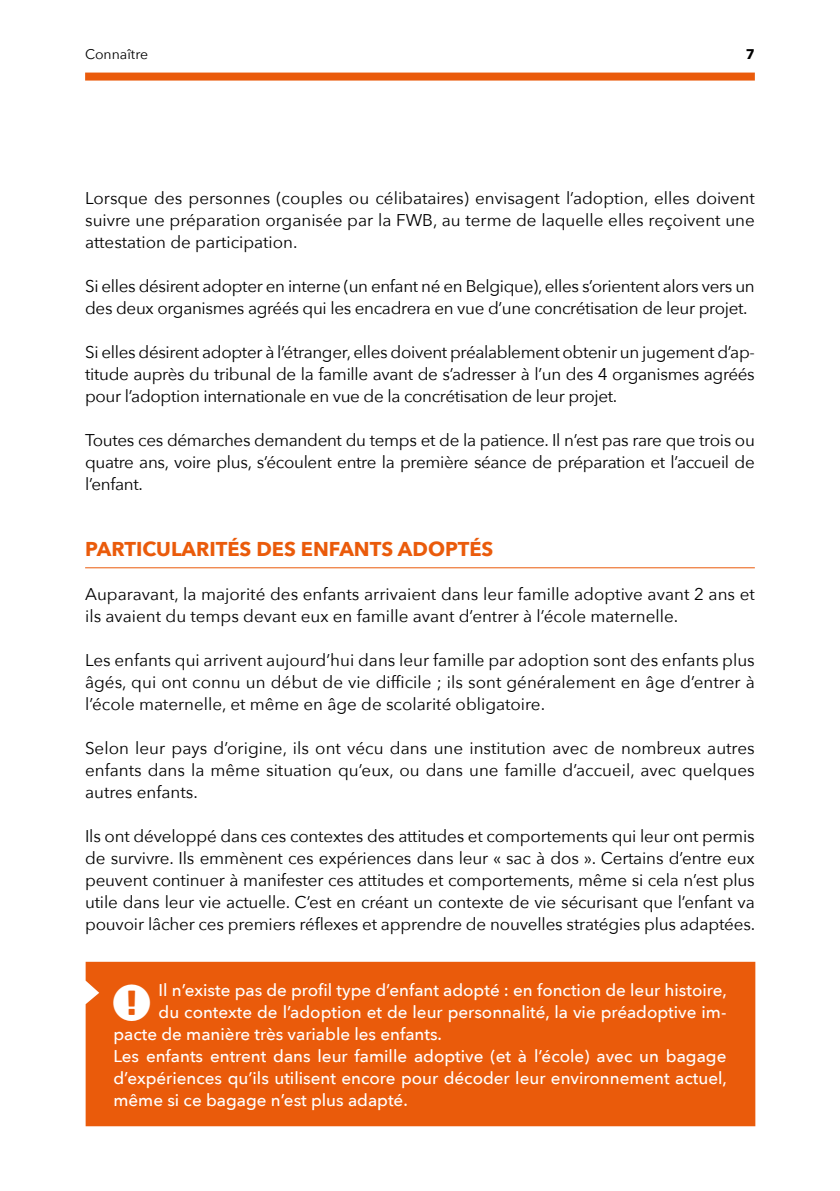
<style>
.page{position:relative;width:840px;height:1191px;background:#fff}
.page>*{position:absolute;margin:0;border:0;box-sizing:border-box;transform-origin:0 0}
.t1{font:700 20px "Avenir Next";color:#ea5b0b}
.t2{font:17px/22px "Avenir Next";letter-spacing:-.01em;color:#000;text-align:justify}
.t3{font:500 17px "Avenir Next";color:#fff}
.t4{font:14px "Avenir Next";color:#000}
.t5{font:700 14px "Avenir Next";color:#000}
</style>
<div class="page">
<div style="left:85px;top:73px;width:669px;height:8px;background:#ea5b0b"></div>
<div style="left:86px;top:961px;width:669px;height:165px;background:#ea5b0b"></div>
<hr style="left:85px;top:567px;width:669px;height:1px;background:#ea5b0b">
<svg style="left:113px;top:984px;width:37px;height:37px"></svg>
<p class="t4" style="left:85px;top:43px;width:64px">Connaître</p>
<p class="t5" style="left:745px;top:42px;width:11px">7</p>
<p class="t2" style="left:85px;top:186px;width:670px">Lorsque des personnes (couples ou célibataires) envisagent l’adoption, elles doivent suivre une préparation organisée par la FWB, au terme de laquelle elles reçoivent une attestation de participation.</p>
<p class="t2" style="left:85px;top:274px;width:670px">Si elles désirent adopter en interne (un enfant né en Belgique), elles s’orientent alors vers un des deux organismes agréés qui les encadrera en vue d’une concrétisation de leur projet.</p>
<p class="t2" style="left:85px;top:340px;width:671px">Si elles désirent adopter à l’étranger, elles doivent préalablement obtenir un jugement d’ap&shy;titude auprès du tribunal de la famille avant de s’adresser à l’un des 4 organismes agréés pour l’adoption internationale en vue de la concrétisation de leur projet.</p>
<p class="t2" style="left:85px;top:428px;width:671px">Toutes ces démarches demandent du temps et de la patience. Il n’est pas rare que trois ou quatre ans, voire plus, s’écoulent entre la première séance de préparation et l’accueil de l’enfant.</p>
<p class="t1" style="left:85px;top:532px;width:409px">PARTICULARITÉS DES ENFANTS ADOPTÉS</p>
<p class="t2" style="left:85px;top:582px;width:671px">Auparavant, la majorité des enfants arrivaient dans leur famille adoptive avant 2 ans et ils avaient du temps devant eux en famille avant d’entrer à l’école maternelle.</p>
<p class="t2" style="left:85px;top:648px;width:671px">Les enfants qui arrivent aujourd’hui dans leur famille par adoption sont des enfants plus âgés, qui ont connu un début de vie difficile ; ils sont généralement en âge d’entrer à l’école maternelle, et même en âge de scolarité obligatoire.</p>
<p class="t2" style="left:85px;top:736px;width:670px">Selon leur pays d’origine, ils ont vécu dans une institution avec de nombreux autres enfants dans la même situation qu’eux, ou dans une famille d’accueil, avec quelques autres enfants.</p>
<p class="t2" style="left:85px;top:824px;width:671px">Ils ont développé dans ces contextes des attitudes et comportements qui leur ont permis de survivre. Ils emmènent ces expériences dans leur « sac à dos ». Certains d’entre eux peuvent continuer à manifester ces attitudes et comportements, même si cela n’est plus utile dans leur vie actuelle. C’est en créant un contexte de vie sécurisant que l’enfant va pouvoir lâcher ces premiers réflexes et apprendre de nouvelles stratégies plus adaptées.</p>
<p class="t3" style="left:158px;top:976px;width:569px">Il n’existe pas de profil type d’enfant adopté : en fonction de leur histoire,</p>
<p class="t3" style="left:158px;top:998px;width:569px">du contexte de l’adoption et de leur personnalité, la vie préadoptive im-</p>
<p class="t3" style="left:113px;top:1020px;width:328px">pacte de manière très variable les enfants.</p>
<p class="t3" style="left:113px;top:1042px;width:614px">Les enfants entrent dans leur famille adoptive (et à l’école) avec un bagage</p>
<p class="t3" style="left:113px;top:1064px;width:614px">d’expériences qu’ils utilisent encore pour décoder leur environnement actuel,</p>
<p class="t3" style="left:113px;top:1086px;width:293px">même si ce bagage n’est plus adapté.</p>
</div>
